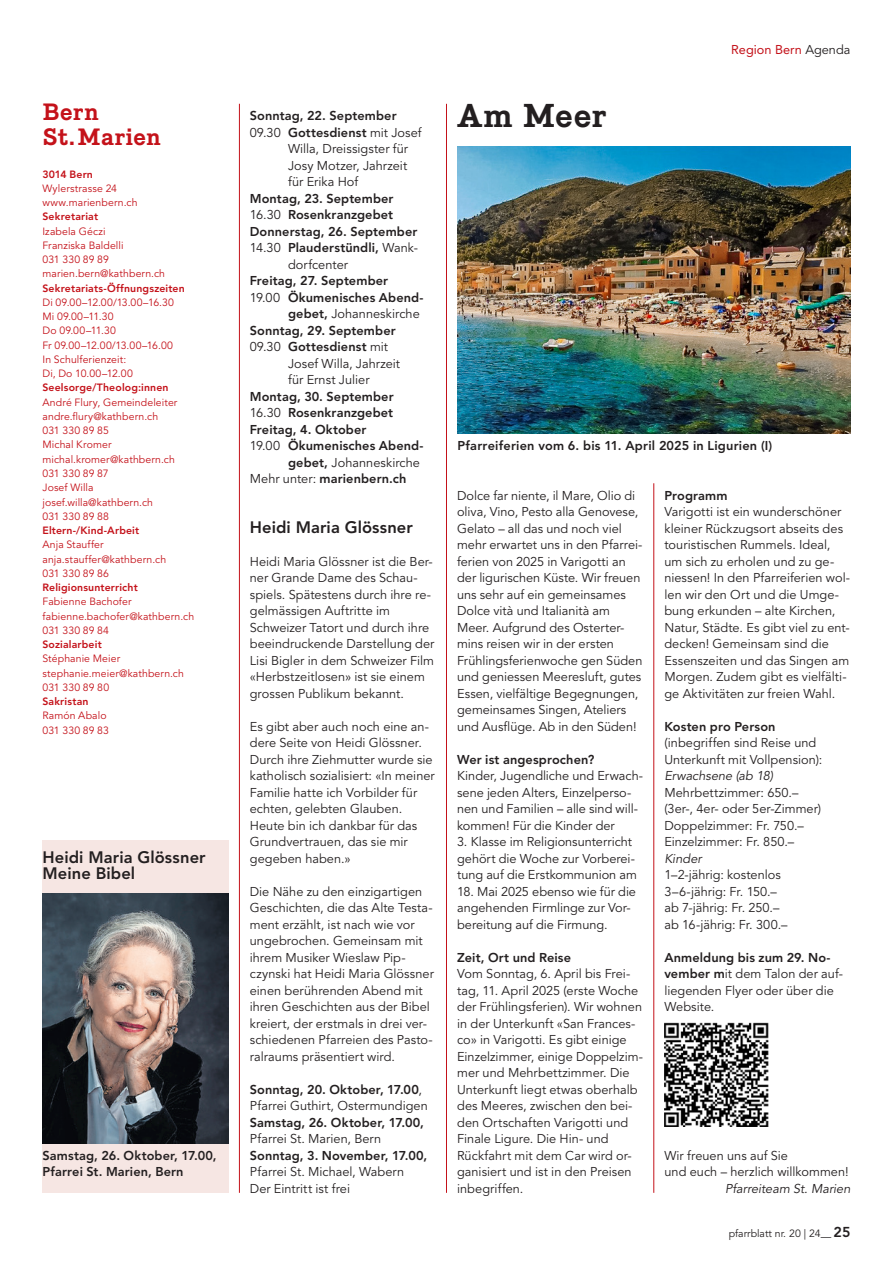
<style>
.page{position:relative;width:893px;height:1263px;background:#fff}
.page>*{position:absolute;margin:0;border:0;box-sizing:border-box;transform-origin:0 0}
.t1{font:700 31.5px "Piek";letter-spacing:-.01em;color:#231f20}
.t2{font:700 22.5px/24.8px "Piek";letter-spacing:.005em;color:#c4121a}
.t3{font:800 16.5px/16.5px "Avenir LT Std";letter-spacing:.005em;color:#231f20}
.t4{font:12.75px/16.5px "Avenir LT Std";color:#231f20}
.t5{font:800 12.75px/16.5px "Avenir LT Std";letter-spacing:.01em;color:#231f20}
.t6{font:italic 12.75px "Avenir LT Std";color:#231f20}
.t7{font:12.75px "Avenir LT Std";color:#c4121a}
.t8{font:10.5px/14.2px "Avenir LT Std";letter-spacing:.01em;color:#c4121a}
.t9{font:800 10.5px "Avenir LT Std";letter-spacing:.015em;color:#c4121a}
.t10{font:10.5px "Avenir LT Std";color:#231f20}
.s1{font-weight:800}
.s2{font-weight:400}
.s3{color:#231f20}
.s4{font-weight:800;font-size:14.25px}
</style>
<div class="page">
<hr style="left:653px;top:483px;width:1px;height:710px;background:#c4121a">
<hr style="left:239px;top:104px;width:1px;height:1089px;background:#c4121a">
<hr style="left:446px;top:104px;width:1px;height:1089px;background:#c4121a">
<img style="left:457px;top:147px;width:393px;height:287px">
<div style="left:43px;top:840px;width:186px;height:353px;background:#f6e6e3"></div>
<img style="left:43px;top:893px;width:186px;height:250px">
<img style="left:664px;top:1023px;width:104px;height:104px">
<h2 class="t2" style="left:43px;top:100px;width:120px">Bern<br>St.Marien</h2>
<p class="t9" style="left:43px;top:168px;width:52px">3014 Bern</p>
<p class="t8" style="left:43px;top:181px;width:97px">Wylerstrasse 24 www.marienbern.ch</p>
<p class="t9" style="left:43px;top:211px;width:57px">Sekretariat</p>
<p class="t8" style="left:43px;top:224px;width:124px">Izabela Géczi<br>Franziska Baldelli<br>031 330 89 89 marien.bern@kathbern.ch</p>
<p class="t9" style="left:43px;top:282px;width:144px">Sekretariats-Öffnungszeiten</p>
<p class="t8" style="left:43px;top:295px;width:133px">Di 09.00–12.00/13.00–16.30<br>Mi 09.00–11.30<br>Do 09.00–11.30<br>Fr 09.00–12.00/13.00–16.00<br>In Schulferienzeit:<br>Di, Do 10.00–12.00</p>
<p class="t9" style="left:43px;top:382px;width:128px">Seelsorge/Theolog:innen</p>
<p class="t8" style="left:43px;top:395px;width:136px">André Flury, Gemeindeleiter andre.flury@kathbern.ch<br>031 330 89 85<br>Michal Kromer michal.kromer@kathbern.ch<br>031 330 89 87<br>Josef Willa josef.willa@kathbern.ch<br>031 330 89 88</p>
<p class="t9" style="left:43px;top:524px;width:98px">Eltern-/Kind-Arbeit</p>
<p class="t8" style="left:43px;top:538px;width:125px">Anja Stauffer anja.stauffer@kathbern.ch<br>031 330 89 86</p>
<p class="t9" style="left:43px;top:581px;width:97px">Religionsunterricht</p>
<p class="t8" style="left:43px;top:595px;width:153px">Fabienne Bachofer fabienne.bachofer@kathbern.ch<br>031 330 89 84</p>
<p class="t9" style="left:43px;top:638px;width:61px">Sozialarbeit</p>
<p class="t8" style="left:43px;top:652px;width:143px">Stéphanie Meier stephanie.meier@kathbern.ch<br>031 330 89 80</p>
<p class="t9" style="left:43px;top:695px;width:48px">Sakristan</p>
<p class="t8" style="left:43px;top:709px;width:68px">Ramón Abalo<br>031 330 89 83</p>
<p class="t3" style="left:43px;top:849px;width:165px">Heidi Maria Glössner<br>Meine Bibel</p>
<p class="t5" style="left:43px;top:1147px;width:176px">Samstag, 26. Oktober, 17.00,<br>Pfarrei St. Marien, Bern</p>
<p class="t5" style="left:250px;top:108px;width:148px">Sonntag, 22. September</p>
<p class="t4" style="left:250px;top:124px;width:173px">09.30 <span class="s1">Gottesdienst</span> mit Josef</p>
<p class="t4" style="left:288px;top:141px;width:122px">Willa, Dreissigster für</p>
<p class="t4" style="left:288px;top:157px;width:121px">Josy Motzer, Jahrzeit</p>
<p class="t4" style="left:288px;top:174px;width:72px">für Erika Hof</p>
<p class="t5" style="left:250px;top:190px;width:145px">Montag, 23. September</p>
<p class="t5" style="left:250px;top:207px;width:145px"><span class="s2">16.30</span> Rosenkranzgebet</p>
<p class="t5" style="left:250px;top:223px;width:169px">Donnerstag, 26. September</p>
<p class="t5" style="left:250px;top:240px;width:170px"><span class="s2">14.30</span> Plauderstündli, <span class="s2">Wank-</span></p>
<p class="t4" style="left:288px;top:256px;width:61px">dorfcenter</p>
<p class="t5" style="left:250px;top:273px;width:140px">Freitag, 27. September</p>
<p class="t5" style="left:250px;top:289px;width:175px"><span class="s2">19.00</span> Ökumenisches Abend-</p>
<p class="t4" style="left:288px;top:306px;width:133px"><span class="s1">gebet,</span> Johanneskirche</p>
<p class="t5" style="left:250px;top:322px;width:147px">Sonntag, 29. September</p>
<p class="t5" style="left:250px;top:339px;width:140px"><span class="s2">09.30</span> Gottesdienst <span class="s2">mit</span></p>
<p class="t4" style="left:288px;top:355px;width:114px">Josef Willa, Jahrzeit</p>
<p class="t4" style="left:288px;top:372px;width:83px">für Ernst Julier</p>
<p class="t5" style="left:250px;top:388px;width:145px">Montag, 30. September</p>
<p class="t5" style="left:250px;top:405px;width:145px"><span class="s2">16.30</span> Rosenkranzgebet</p>
<p class="t5" style="left:250px;top:421px;width:118px">Freitag, 4. Oktober</p>
<p class="t5" style="left:250px;top:438px;width:175px"><span class="s2">19.00</span> Ökumenisches Abend-</p>
<p class="t4" style="left:288px;top:454px;width:133px"><span class="s1">gebet,</span> Johanneskirche</p>
<p class="t5" style="left:250px;top:471px;width:158px"><span class="s2">Mehr unter:</span> marienbern.ch</p>
<p class="t3" style="left:250px;top:519px;width:165px">Heidi Maria Glössner</p>
<p class="t4" style="left:250px;top:553px;width:186px">Heidi Maria Glössner ist die Ber&shy;ner Grande Dame des Schau&shy;spiels. Spätestens durch ihre re&shy;gelmässigen Auftritte im<br>Schweizer Tatort und durch ihre beeindruckende Darstellung der<br>Lisi Bigler in dem Schweizer Film «Herbstzeitlosen» ist sie einem grossen Publikum bekannt.</p>
<p class="t4" style="left:250px;top:718px;width:186px">Es gibt aber auch noch eine an&shy;dere Seite von Heidi Glössner.<br>Durch ihre Ziehmutter wurde sie katholisch sozialisiert: «In meiner<br>Familie hatte ich Vorbilder für echten, gelebten Glauben.<br>Heute bin ich dankbar für das<br>Grundvertrauen, das sie mir gegeben haben.»</p>
<p class="t4" style="left:250px;top:883px;width:186px">Die Nähe zu den einzigartigen<br>Geschichten, die das Alte Testa&shy;ment erzählt, ist nach wie vor ungebrochen. Gemeinsam mit ihrem Musiker Wieslaw Pip&shy;czynski hat Heidi Maria Glössner einen berührenden Abend mit ihren Geschichten aus der Bibel kreiert, der erstmals in drei ver&shy;schiedenen Pfarreien des Pasto&shy;ralraums präsentiert wird.</p>
<p class="t4" style="left:250px;top:1081px;width:179px"><span class="s1">Sonntag, 20. Oktober, 17.00</span>,<br>Pfarrei Guthirt, Ostermundigen</p>
<p class="t5" style="left:250px;top:1114px;width:176px">Samstag, 26. Oktober, 17.00,</p>
<p class="t4" style="left:250px;top:1131px;width:133px">Pfarrei St. Marien, Bern</p>
<p class="t5" style="left:250px;top:1147px;width:179px">Sonntag, 3. November, 17.00,</p>
<p class="t4" style="left:250px;top:1164px;width:156px">Pfarrei St. Michael, Wabern<br>Der Eintritt ist frei</p>
<h1 class="t1" style="left:457px;top:96px;width:151px">Am Meer</h1>
<p class="t7" style="left:731px;top:42px;width:121px">Region Bern <span class="s3">Agenda</span></p>
<p class="t5" style="left:457px;top:438px;width:316px">Pfarreiferien vom 6. bis 11. April 2025 in Ligurien (I)</p>
<p class="t4" style="left:457px;top:487px;width:187px">Dolce far niente, il Mare, Olio di oliva, Vino, Pesto alla Genovese,<br>Gelato – all das und noch viel mehr erwartet uns in den Pfarrei&shy;ferien von 2025 in Varigotti an der ligurischen Küste. Wir freuen uns sehr auf ein gemeinsames<br>Dolce vità und Italianità am<br>Meer. Aufgrund des Osterter&shy;mins reisen wir in der ersten<br>Frühlingsferienwoche gen Süden und geniessen Meeresluft, gutes<br>Essen, vielfältige Begegnungen, gemeinsames Singen, Ateliers und Ausflüge. Ab in den Süden!</p>
<p class="t5" style="left:457px;top:751px;width:139px">Wer ist angesprochen?</p>
<p class="t4" style="left:457px;top:768px;width:188px">Kinder, Jugendliche und Erwach&shy;sene jeden Alters, Einzelperso&shy;nen und Familien – alle sind will&shy;kommen! Für die Kinder der</p>
<p class="t4" style="left:457px;top:834px;width:181px">3. Klasse im Religionsunterricht gehört die Woche zur Vorberei&shy;tung auf die Erstkommunion am</p>
<p class="t4" style="left:457px;top:883px;width:180px">18. Mai 2025 ebenso wie für die angehenden Firmlinge zur Vor&shy;bereitung auf die Firmung.</p>
<p class="t5" style="left:457px;top:949px;width:115px">Zeit, Ort und Reise</p>
<p class="t4" style="left:457px;top:966px;width:187px">Vom Sonntag, 6. April bis Frei&shy;tag, 11. April 2025 (erste Woche der Frühlingsferien). Wir wohnen in der Unterkunft «San Frances&shy;co» in Varigotti. Es gibt einige<br>Einzelzimmer, einige Doppelzim&shy;mer und Mehrbettzimmer. Die<br>Unterkunft liegt etwas oberhalb des Meeres, zwischen den bei&shy;den Ortschaften Varigotti und<br>Finale Ligure. Die Hin- und<br>Rückfahrt mit dem Car wird or&shy;ganisiert und ist in den Preisen inbegriffen.</p>
<p class="t5" style="left:664px;top:487px;width:65px">Programm</p>
<p class="t4" style="left:664px;top:504px;width:187px">Varigotti ist ein wunderschöner kleiner Rückzugsort abseits des touristischen Rummels. Ideal, um sich zu erholen und zu ge&shy;niessen! In den Pfarreiferien wol&shy;len wir den Ort und die Umge&shy;bung erkunden – alte Kirchen,<br>Natur, Städte. Es gibt viel zu ent&shy;decken! Gemeinsam sind die<br>Essenszeiten und das Singen am<br>Morgen. Zudem gibt es vielfälti&shy;ge Aktivitäten zur freien Wahl.</p>
<p class="t5" style="left:664px;top:718px;width:113px">Kosten pro Person</p>
<p class="t4" style="left:664px;top:735px;width:159px">(inbegriffen sind Reise und<br>Unterkunft mit Vollpension):</p>
<p class="t6" style="left:664px;top:768px;width:110px">Erwachsene (ab 18)</p>
<p class="t4" style="left:664px;top:784px;width:158px">Mehrbettzimmer: 650.– (3er-, 4er- oder 5er-Zimmer)<br>Doppelzimmer: Fr. 750.–<br>Einzelzimmer: Fr. 850.–</p>
<p class="t6" style="left:664px;top:851px;width:39px">Kinder</p>
<p class="t4" style="left:664px;top:867px;width:125px">1–2-jährig: kostenlos<br>3–6-jährig: Fr. 150.– ab 7-jährig: Fr. 250.– ab 16-jährig: Fr. 300.–</p>
<p class="t4" style="left:664px;top:949px;width:180px"><span class="s1">Anmeldung bis zum 29. No&shy;vember m</span>it dem Talon der auf&shy;liegenden Flyer oder über die<br>Website.</p>
<p class="t4" style="left:664px;top:1147px;width:186px">Wir freuen uns auf Sie<br>und euch – herzlich willkommen!</p>
<p class="t6" style="left:725px;top:1181px;width:127px">Pfarreiteam St. Marien</p>
<p class="t10" style="left:729px;top:1228px;width:123px">pfarrblatt nr. 20 | 24— <span class="s4">25</span></p>
</div>
